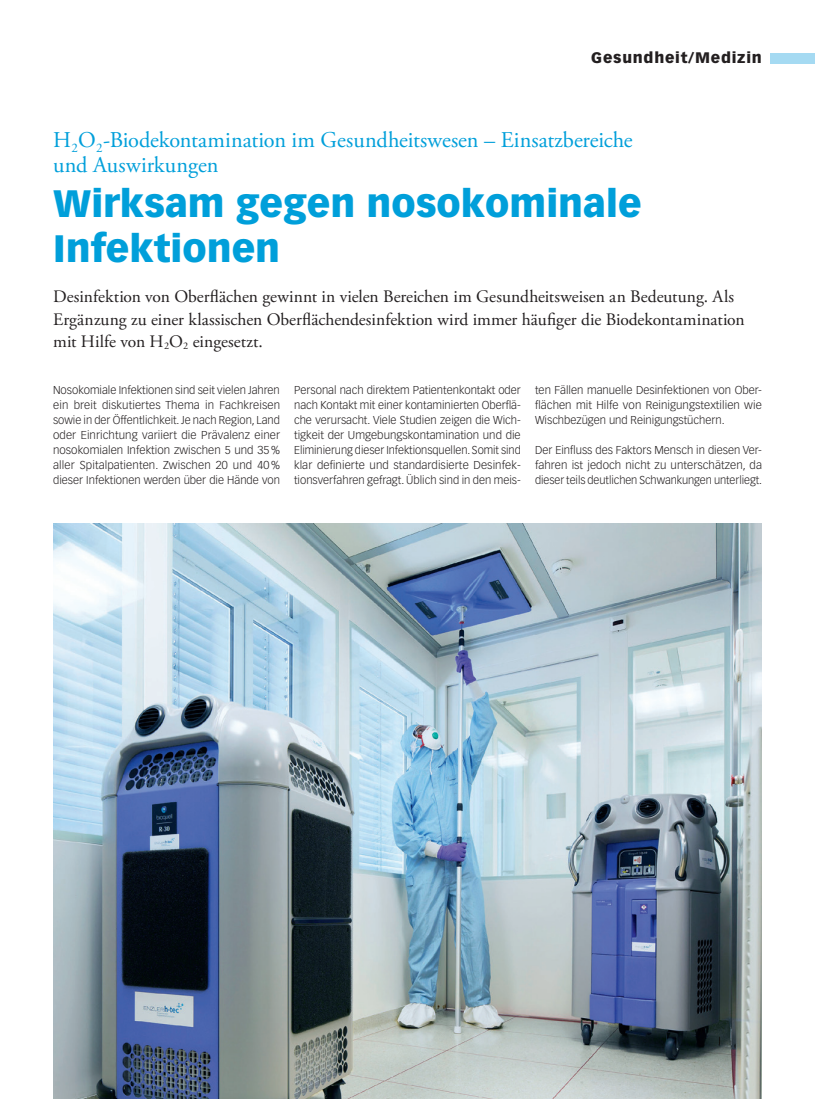
<style>
.page{position:relative;width:815px;height:1099px;background:#fff}
.page>*{position:absolute;margin:0;border:0;box-sizing:border-box;transform-origin:0 0}
.t1{font:900 37.5px/45px "Vectora LT Std";color:#009fda}
.t2{font:22.5px/25px "Adobe Garamond Pro";color:#009fda}
.t3{font:17.5px/22.5px "Adobe Garamond Pro";color:#231f20}
.t4{font:900 15px "Vectora LT Std";letter-spacing:.05em;color:#231f20}
.t5{font:300 11.25px/15px "Vectora LT Std";color:#231f20;text-align:justify}
</style>
<div class="page">
<div style="left:770px;top:53px;width:45px;height:10px;background:#a5daf2"></div>
<img style="left:53px;top:523px;width:709px;height:575px">
<h3 class="t4" style="left:591px;top:49px;width:172px">Gesundheit/Medizin</h3>
<h2 class="t2" style="left:53px;top:128px;width:581px">H<sub>2</sub>O<sub>2</sub>-Biodekontamination im Gesundheitswesen – Einsatzbereiche und Auswirkungen</h2>
<h1 class="t1" style="left:53px;top:180px;width:590px">Wirksam gegen nosokominale<br>Infektionen</h1>
<h3 class="t3" style="left:53px;top:286px;width:693px">Desinfektion von Oberflächen gewinnt in vielen Bereichen im Gesundheitsweisen an Bedeutung. Als<br>Ergänzung zu einer klassischen Oberflächendesinfektion wird immer häufiger die Biodekontamination mit Hilfe von H<sub>2</sub>O<sub>2</sub> eingesetzt.</h3>
<p class="t5" style="left:53px;top:383px;width:228px">Nosokomiale Infektionen sind seit vielen Jahren ein breit diskutiertes Thema in Fachkreisen sowie in der Öffentlichkeit. Je nach Region, Land oder Einrichtung variiert die Prävalenz einer nosokomialen Infektion zwischen 5 und 35% aller Spitalpatienten. Zwischen 20 und 40% dieser Infektionen werden über die Hände von</p>
<p class="t5" style="left:294px;top:383px;width:228px">Personal nach direktem Patientenkontakt oder nach Kontakt mit einer kontaminierten Oberflä&shy;che verursacht. Viele Studien zeigen die Wich&shy;tigkeit der Umgebungskontamination und die Eliminierung dieser Infektionsquellen. Somit sind klar definierte und standardisierte Desinfek&shy;tionsverfahren gefragt. Üblich sind in den meis-</p>
<p class="t5" style="left:535px;top:383px;width:228px">ten Fällen manuelle Desinfektionen von Ober&shy;flächen mit Hilfe von Reinigungstextilien wie Wischbezügen und Reinigungstüchern.</p>
<p class="t5" style="left:535px;top:443px;width:228px">Der Einfluss des Faktors Mensch in diesen Ver&shy;fahren ist jedoch nicht zu unterschätzen, da dieser teils deutlichen Schwankungen unterliegt.</p>
</div>
